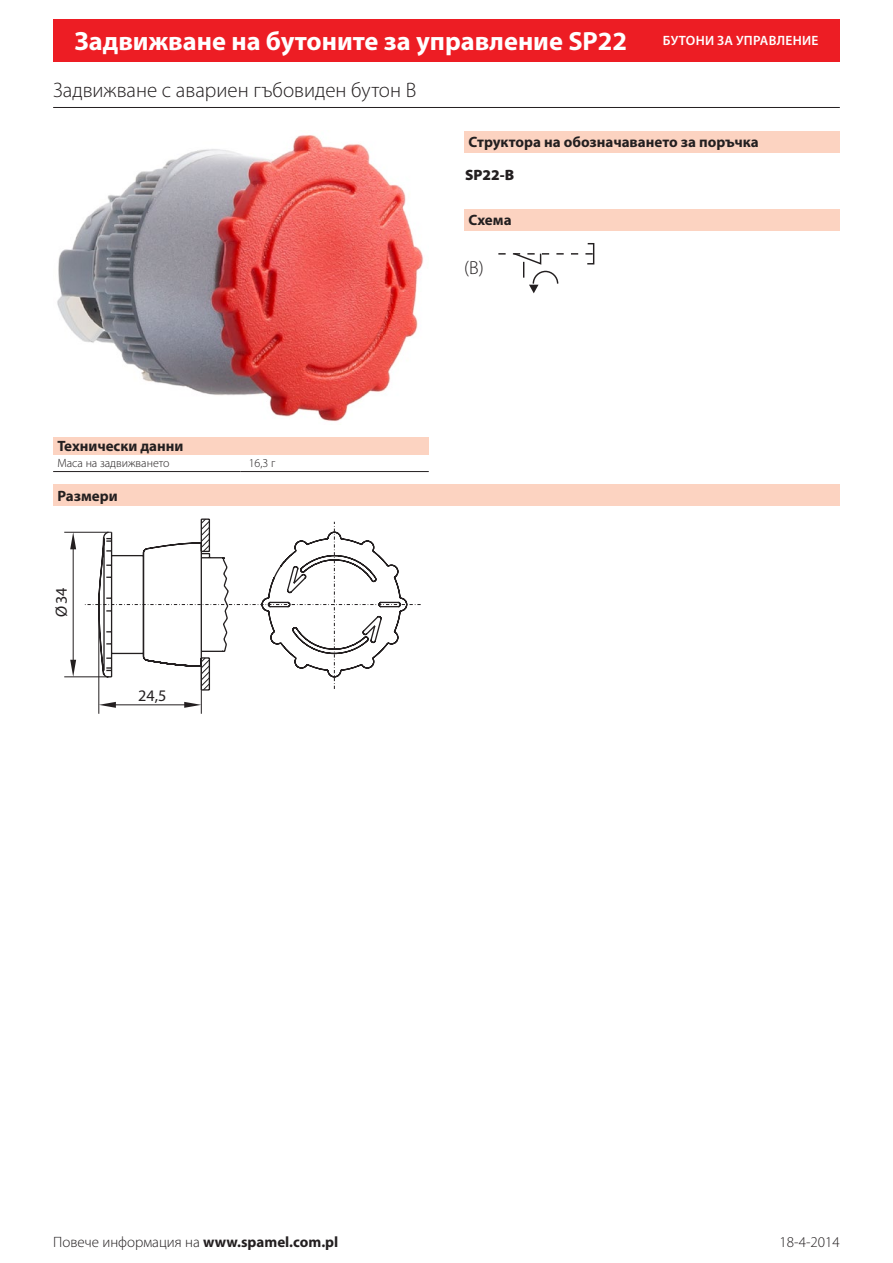
<style>
.page{position:relative;width:893px;height:1263px;background:#fff}
.page>*{position:absolute;margin:0;border:0;box-sizing:border-box;transform-origin:0 0}
.t1{font:700 26.4px "Myriad Pro";color:#fff}
.t2{font:300 21px "Myriad Pro";color:#231f20}
.Cecha_schemat_napedu{font:300 18.9px "Myriad Pro";color:#231f20}
.Cecha_Wymiary{font:16.2px "Arial CE";color:#231f20}
.Überschrift{font:700 15px "Myriad Pro";color:#231f20}
.t3{font:300 15px "Myriad Pro";color:#231f20}
.TS_Bestellschlüssel{font:900 15px "Myriad Pro";color:#231f20}
.t4{font:600 13.5px "Myriad Pro";letter-spacing:.02em;color:#fff}
.Tabellenkörper{font:300 12px "Myriad Pro";color:#231f20}
.s1{font-family:"Avant Garde Bk BT"}
.s2{font-weight:700}
</style>
<div class="page">
<div style="left:53px;top:19px;width:787px;height:43px;background:#ed1d24"></div>
<img style="left:57px;top:135px;width:367px;height:287px">
<div style="left:53px;top:437px;width:376px;height:17px;background:#fcd3c1"></div>
<hr style="left:53px;top:471px;width:187px;height:1px;background:#231f20">
<hr style="left:240px;top:471px;width:189px;height:1px;background:#231f20">
<div style="left:464px;top:131px;width:376px;height:21px;background:#fcd3c1"></div>
<div style="left:464px;top:209px;width:376px;height:21px;background:#fcd3c1"></div>
<div style="left:587px;top:243px;width:7px;height:21px;border:1px solid #231f20"></div>
<svg style="left:498px;top:252px;width:96px;height:41px"></svg>
<hr style="left:53px;top:107px;width:787px;height:1px;background:#231f20">
<div style="left:53px;top:484px;width:787px;height:22px;background:#fcd3c1"></div>
<hr style="left:64px;top:676px;width:45px;height:1px;background:#231f20">
<hr style="left:64px;top:532px;width:48px;height:1px;background:#231f20">
<hr style="left:73px;top:546px;width:1px;height:117px;background:#231f20">
<svg style="left:70px;top:660px;width:6px;height:17px"></svg>
<svg style="left:70px;top:532px;width:6px;height:17px"></svg>
<hr style="left:201px;top:666px;width:1px;height:48px;background:#231f20">
<hr style="left:98px;top:604px;width:1px;height:110px;background:#231f20">
<hr style="left:112px;top:704px;width:76px;height:1px;background:#231f20">
<svg style="left:99px;top:702px;width:17px;height:6px"></svg>
<svg style="left:184px;top:702px;width:17px;height:6px"></svg>
<svg style="left:83px;top:518px;width:338px;height:173px"></svg>
<h1 class="t1" style="left:74px;top:24px;width:554px">Задвижване на бутоните за управление SP22</h1>
<p class="t2" style="left:53px;top:78px;width:365px">Задвижване с авариен гъбовиден бутон B</p>
<p class="t4" style="left:663px;top:32px;width:157px">БУТОНИ ЗА УПРАВЛЕНИЕ</p>
<p class="Überschrift" style="left:57px;top:436px;width:128px">Технически данни</p>
<p class="Tabellenkörper" style="left:57px;top:457px;width:114px">Маса на задвижването</p>
<p class="Tabellenkörper" style="left:249px;top:457px;width:28px">16,3 г</p>
<p class="Überschrift" style="left:57px;top:486px;width:62px">Размери</p>
<p class="Cecha_Wymiary" style="left:51px;top:617px;width:31px;rotate:-90deg"><span class="s1">Ø</span>34</p>
<p class="Cecha_Wymiary" style="left:138px;top:686px;width:30px">24,5</p>
<p class="Überschrift" style="left:469px;top:132px;width:292px">Структора на обозначаването за поръчка</p>
<p class="TS_Bestellschlüssel" style="left:465px;top:165px;width:51px">SP22-B</p>
<p class="Überschrift" style="left:469px;top:210px;width:44px">Схема</p>
<p class="Cecha_schemat_napedu" style="left:464px;top:257px;width:21px">(B)</p>
<p class="t3" style="left:53px;top:1234px;width:287px">Повече информация на <span class="s2">www.spamel.com.pl</span></p>
<p class="t3" style="left:780px;top:1234px;width:62px">18-4-2014</p>
</div>
